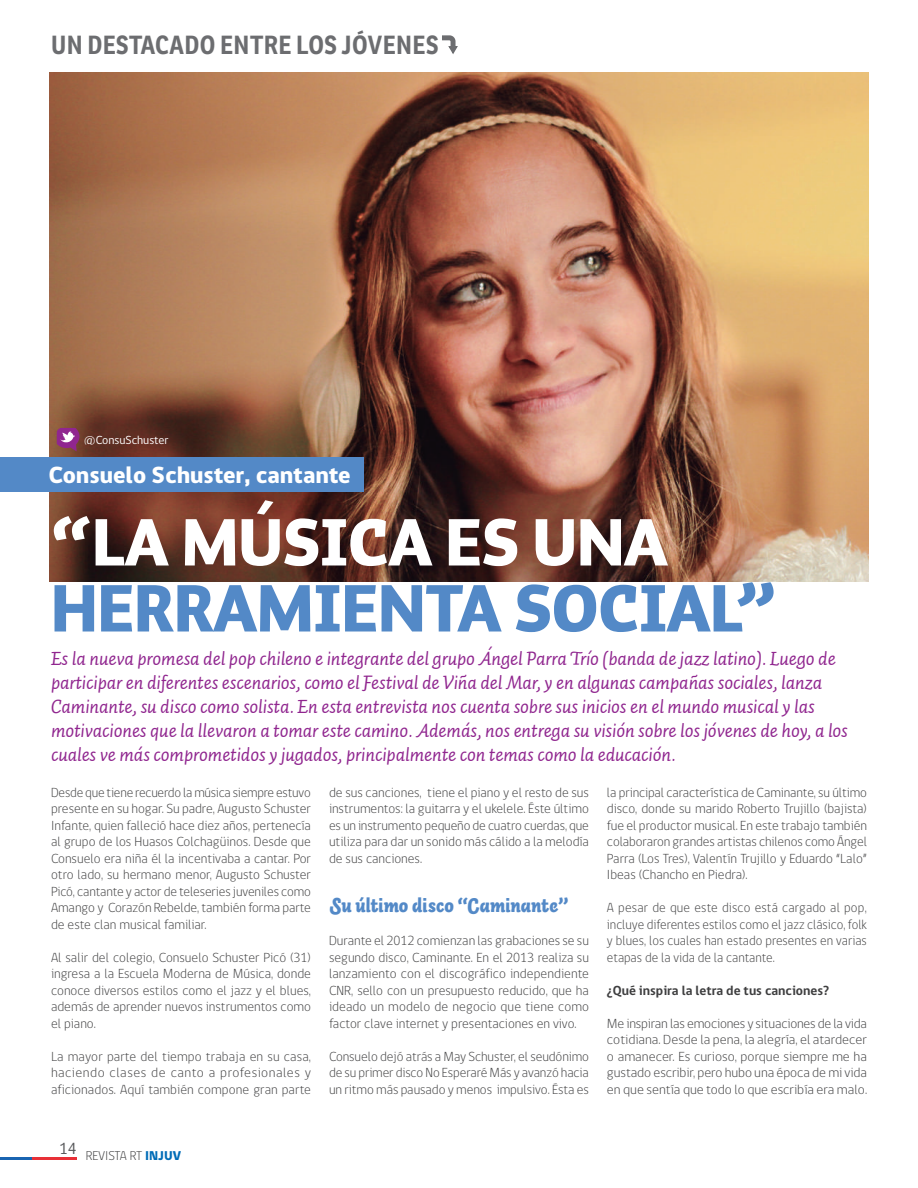
<style>
.page{position:relative;width:918px;height:1188px;background:#fff}
.page>*{position:absolute;margin:0;border:0;box-sizing:border-box;transform-origin:0 0}
.t1{font:900 66px "Auto 3";color:#5389c7}
.t2{font:900 66px "Auto 3";color:#fff}
.t3{font:700 25.5px "Ronnia";letter-spacing:.02em;color:#6c6d70;scale:.9 1}
.t4{font:800 24px "gob CL";color:#fff}
.t5{font:italic 19.5px/24px "Auto 2";letter-spacing:-.01em;color:#90268f}
.t6{font:italic 900 19.5px "Auto 3";color:#5389c7}
.t7{font:16.5px "gob CL";color:#57585a}
.t8{font:300 13.5px/16.5px "gob CL";color:#3e3e3f;text-align:justify}
.t9{font:700 13.5px "gob CL";color:#3e3e3f}
.t10{font:300 13.05px "gob CL";color:#3e3e3f}
.t11{font:12px "gob CL";color:#fff}
.s1{font-weight:800;color:#006cb7}
</style>
<div class="page">
<hr style="left:31px;top:1157px;width:46px;height:3px;background:#e83037">
<hr style="left:0;top:1157px;width:31px;height:3px;background:#1964b1">
<svg style="left:442px;top:35px;width:16px;height:19px"></svg>
<img style="left:50px;top:72px;width:818px;height:510px">
<div style="left:0;top:458px;width:363px;height:34px;background:#5389c7"></div>
<svg style="left:57px;top:428px;width:22px;height:23px"></svg>
<h2 class="t3" style="left:51px;top:29px;width:432px">UN DESTACADO ENTRE LOS JÓVENES</h2>
<p class="t11" style="left:84px;top:432px;width:86px">@ConsuSchuster</p>
<h3 class="t4" style="left:49px;top:459px;width:303px">Consuelo Schuster, cantante</h3>
<h1 class="t2" style="left:51px;top:499px;width:618px">“LA MÚSICA ES UNA</h1>
<h1 class="t1" style="left:51px;top:565px;width:726px">HERRAMIENTA SOCIAL”</h1>
<p class="t5" style="left:51px;top:646px;width:799px">Es la nueva promesa del pop chileno e integrante del grupo Ángel Parra Trío (banda de jazz latino). Luego de participar en diferentes escenarios, como el Festival de Viña del Mar, y en algunas campañas sociales, lanza Caminante, su disco como solista. En esta entrevista nos cuenta sobre sus inicios en el mundo musical y las motivaciones que la llevaron a tomar este camino. Además, nos entrega su visión sobre los jóvenes de hoy, a los cuales ve más comprometidos y jugados, principalmente con temas como la educación.</p>
<p class="t8" style="left:51px;top:784px;width:262px">Desde que tiene recuerdo la música siempre estuvo presente en su hogar. Su padre, Augusto Schuster Infante, quien falleció hace diez años, pertenecía al grupo de los Huasos Colchagüinos. Desde que Consuelo era niña él la incentivaba a cantar. Por otro lado, su hermano menor, Augusto Schuster Picó, cantante y actor de teleseries juveniles como Amango y Corazón Rebelde, también forma parte de este clan musical familiar.</p>
<p class="t8" style="left:51px;top:949px;width:262px">Al salir del colegio, Consuelo Schuster Picó (31) ingresa a la Escuela Moderna de Música, donde conoce diversos estilos como el jazz y el blues, además de aprender nuevos instrumentos como el piano.</p>
<p class="t8" style="left:51px;top:1048px;width:262px">La mayor parte del tiempo trabaja en su casa, haciendo clases de canto a profesionales y aficionados. Aquí también compone gran parte</p>
<p class="t8" style="left:329px;top:784px;width:262px">de sus canciones, tiene el piano y el resto de sus instrumentos: la guitarra y el ukelele. Éste último es un instrumento pequeño de cuatro cuerdas, que utiliza para dar un sonido más cálido a la melodía de sus canciones.</p>
<h3 class="t6" style="left:329px;top:894px;width:241px">Su último disco “Caminante”</h3>
<p class="t8" style="left:329px;top:933px;width:262px">Durante el 2012 comienzan las grabaciones se su segundo disco, Caminante. En el 2013 realiza su lanzamiento con el discográfico independiente CNR, sello con un presupuesto reducido, que ha ideado un modelo de negocio que tiene como factor clave internet y presentaciones en vivo.</p>
<p class="t8" style="left:329px;top:1048px;width:262px">Consuelo dejó atrás a May Schuster, el seudónimo de su primer disco No Esperaré Más y avanzó hacia un ritmo más pausado y menos impulsivo. Ésta es</p>
<p class="t8" style="left:607px;top:784px;width:262px">la principal característica de Caminante, su último disco, donde su marido Roberto Trujillo (bajista) fue el productor musical. En este trabajo también colaboraron grandes artistas chilenos como Ángel Parra (Los Tres), Valentín Trujillo y Eduardo “Lalo” Ibeas (Chancho en Piedra).</p>
<p class="t8" style="left:607px;top:900px;width:261px">A pesar de que este disco está cargado al pop, incluye diferentes estilos como el jazz clásico, folk y blues, los cuales han estado presentes en varias etapas de la vida de la cantante.</p>
<p class="t9" style="left:607px;top:981px;width:224px">¿Qué inspira la letra de tus canciones?</p>
<p class="t8" style="left:607px;top:1015px;width:262px">Me inspiran las emociones y situaciones de la vida cotidiana. Desde la pena, la alegría, el atardecer o amanecer. Es curioso, porque siempre me ha gustado escribir, pero hubo una época de mi vida en que sentía que todo lo que escribía era malo.</p>
<p class="t7" style="left:59px;top:1137px;width:19px">14</p>
<p class="t10" style="left:86px;top:1146px;width:97px">REVISTA RT <span class="s1">INJUV</span></p>
</div>
